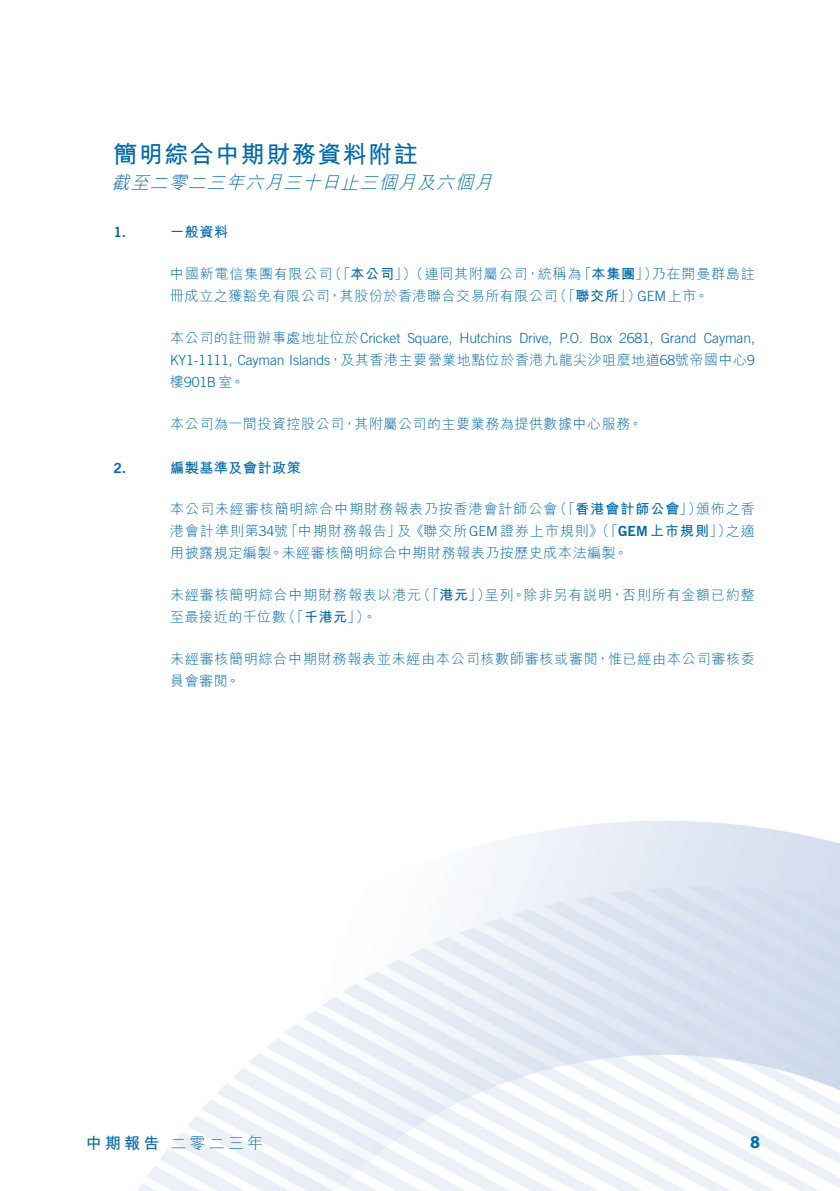
<style>
.page{position:relative;width:840px;height:1191px;background:#fff}
.page>*{position:absolute;margin:0;border:0;box-sizing:border-box;transform-origin:0 0}
.t1{font:700 24px "M Hei HK";letter-spacing:.06em;color:#0169ac}
.t2{font:italic 300 18px "M Hei HK";color:#0169ac}
.t3{font:700 18px "Myriad Pro";color:#0169ac}
.t4{font:300 16px "M Hei HK";letter-spacing:.2em;color:#0169ac}
.t5{font:700 16px "M Hei HK";color:#0169ac}
.t6{font:300 14px/22px "M Hei HK";letter-spacing:.055em;color:#0169ac}
.t7{font:300 14px "Trade Gothic LT Std";letter-spacing:-.01em;color:#0169ac}
.t8{font:700 14px "M Hei HK";letter-spacing:.04em;color:#0169ac}
.t9{font:700 14px "M Hei HK";letter-spacing:.07em;color:#0169ac}
.t10{font:14px "Trade Gothic LT Std Bd 2";color:#0169ac}
.s1{font-weight:700}
.s2{font-family:"M Hei HK"}
.s3{font-family:"Trade Gothic LT Std"}
.s4{font-weight:300}
.s5{font-family:"Trade Gothic LT Std Bd 2";font-weight:400}
</style>
<div class="page">
<h1 class="t1" style="left:113px;top:137px;width:305px">簡明綜合中期財務資料附註</h1>
<p class="t2" style="left:112px;top:173px;width:386px">截至二零二三年六月三十日止三個月及六個月</p>
<p class="t8" style="left:170px;top:222px;width:59px">一般資料</p>
<p class="t10" style="left:113px;top:223px;width:14px">1.</p>
<p class="t6" style="left:328px;top:262px;width:255px">（「<span class="s1">本公司</span>」）（連同其附屬公司，統稱為</p>
<p class="t6" style="left:577px;top:262px;width:81px">「<span class="s1">本集團</span>」）</p>
<p class="t6" style="left:170px;top:262px;width:163px">中國新電信集團有限公司</p>
<p class="t6" style="left:651px;top:262px;width:104px">乃在開曼群島註</p>
<p class="t10" style="left:113px;top:459px;width:14px">2.</p>
<p class="t6" style="left:553px;top:284px;width:89px">（「<span class="s1">聯交所</span>」）</p>
<p class="t6" style="left:170px;top:284px;width:388px">冊成立之獲豁免有限公司，其股份於香港聯合交易所有限公司</p>
<p class="t7" style="left:637px;top:288px;width:72px">GEM<span class="s2">上市。</span></p>
<p class="t6" style="left:170px;top:326px;width:585px">本公司的註冊辦事處地址位於<span class="s3">Cricket<br>KY1-1111, Cayman Islands</span>，及其香港主要營業地點位於香港九龍尖沙咀麼地道<span class="s3">68</span>號帝國中心<span class="s3">9</span></p>
<p class="t7" style="left:170px;top:373px;width:76px"><span class="s2">樓</span>901B<span class="s2">室。</span></p>
<p class="t6" style="left:170px;top:412px;width:473px">本公司為一間投資控股公司，其附屬公司的主要業務為提供數據中心服務。</p>
<p class="t8" style="left:170px;top:457px;width:132px">編製基準及會計政策</p>
<p class="t7" style="left:407px;top:329px;width:46px">Square,</p>
<p class="t7" style="left:518px;top:329px;width:65px">Drive O.P, .</p>
<p class="t7" style="left:619px;top:329px;width:36px">2681,</p>
<p class="t7" style="left:660px;top:329px;width:37px">Grand</p>
<p class="t7" style="left:703px;top:329px;width:53px">Cayman,</p>
<p class="t7" style="left:459px;top:329px;width:54px">Hutchins</p>
<p class="t7" style="left:589px;top:329px;width:24px">Box</p>
<p class="t9" style="left:552px;top:499px;width:150px"><span class="s4">（「</span>香港會計師公會<span class="s4">」）</span></p>
<p class="t6" style="left:170px;top:498px;width:388px">本公司未經審核簡明綜合中期財務報表乃按香港會計師公會</p>
<p class="t6" style="left:695px;top:498px;width:60px">頒佈之香</p>
<p class="t6" style="left:397px;top:520px;width:336px">及《聯交所<span class="s3">GEM</span>證券上市規則》（「<span class="s5">GEM</span> <span class="s1">上市規則</span>」）</p>
<p class="t6" style="left:170px;top:520px;width:459px">港會計準則第<span class="s3">34</span>號<br>用披露規定編製。未經審核簡明綜合中期財務報表乃按歷史成本法編製。</p>
<p class="t6" style="left:484px;top:584px;width:271px">呈列。除非另有說明，否則所有金額已約整</p>
<p class="t6" style="left:284px;top:520px;width:118px">「中期財務報告」</p>
<p class="t6" style="left:725px;top:520px;width:30px">之適</p>
<p class="t6" style="left:416px;top:584px;width:75px">（「<span class="s1">港元</span>」）</p>
<p class="t6" style="left:355px;top:584px;width:67px;text-indent:-185px">未經審核簡明綜合中期財務報表以港元。(</p>
<p class="t6" style="left:281px;top:606px;width:81px">（「<span class="s1">千港元</span>「</p>
<p class="t6" style="left:170px;top:606px;width:117px">至最接近的千位數</p>
<p class="t6" style="left:170px;top:648px;width:586px">未經審核簡明綜合中期財務報表並未經由本公司核數師審核或審閱，惟已經由本公司審核委員會審閱。</p>
<p class="t5" style="left:86px;top:1131px;width:75px">中期報告</p>
<p class="t4" style="left:170px;top:1134px;width:94px">二零二三年</p>
<p class="t3" style="left:749px;top:1130px;width:11px">8</p>
</div>
